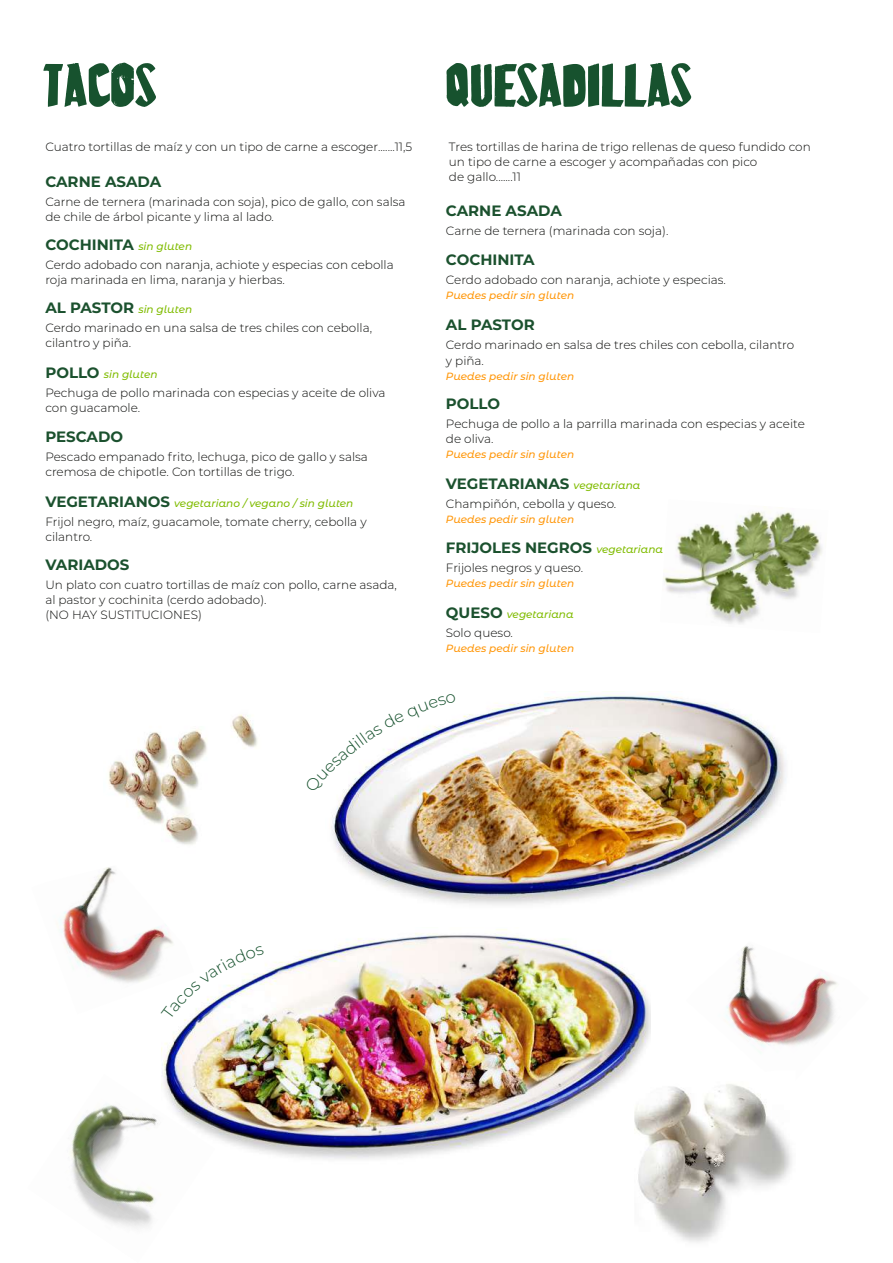
<style>
.page{position:relative;width:893px;height:1263px;background:#fff}
.page>*{position:absolute;margin:0;border:0;box-sizing:border-box;transform-origin:0 0}
.t1{font:54px "Luchita Payol La Ruda";color:#17522e}
.t2{font:700 15px "Montserrat";color:#1b512e}
.t3{font:300 12px/15px "Montserrat";color:#0a0b09}
.t4{font:italic 500 10.5px "Montserrat Alternates";color:#ff9709}
.t5{font:italic 500 10.5px "Montserrat Alternates";color:#80bc00}
.s1{font-family:"Montserrat Alternates";font-weight:500;font-style:italic;font-size:10.5px;color:#80bc00}
.s2{font-family:"Montserrat";font-weight:700;font-style:normal;font-size:15px;color:#1b512e}
</style>
<div class="page">
<img style="left:663px;top:506px;width:159px;height:118px">
<img style="left:162px;top:929px;width:489px;height:230px">
<img style="left:331px;top:691px;width:455px;height:214px">
<img style="left:70px;top:1074px;width:145px;height:154px">
<img style="left:726px;top:946px;width:111px;height:107px">
<img style="left:59px;top:867px;width:135px;height:116px">
<img style="left:634px;top:1070px;width:158px;height:173px">
<img style="left:108px;top:714px;width:150px;height:131px">
<svg style="left:161px;top:946px;width:103px;height:74px"></svg>
<svg style="left:331px;top:693px;width:125px;height:101px"></svg>
<h1 class="t1" style="left:44px;top:57px;width:115px">TACOS</h1>
<h1 class="t1" style="left:446px;top:57px;width:248px">QUESADILLAS</h1>
<p class="t3" style="left:45px;top:139px;width:368px">Cuatro tortillas de maíz y con un tipo de carne a escoger.......11,5</p>
<p class="t3" style="left:449px;top:139px;width:363px">Tres tortillas de harina de trigo rellenas de queso fundido con un tipo de carne a escoger y acompañadas con pico<br>de gallo.......11</p>
<p class="t2" style="left:45px;top:171px;width:118px">CARNE ASADA</p>
<p class="t3" style="left:45px;top:194px;width:362px">Carne de ternera (marinada con soja), pico de gallo, con salsa de chile de árbol picante y lima al lado.</p>
<p class="t2" style="left:446px;top:199px;width:118px">CARNE ASADA</p>
<p class="t3" style="left:446px;top:222px;width:224px">Carne de ternera (marinada con soja).</p>
<p class="t2" style="left:446px;top:249px;width:90px">COCHINITA</p>
<p class="t3" style="left:446px;top:272px;width:282px">Cerdo adobado con naranja, achiote y especias.</p>
<p class="t4" style="left:446px;top:288px;width:130px">Puedes pedir sin gluten</p>
<p class="t2" style="left:446px;top:313px;width:90px">AL PASTOR</p>
<p class="t3" style="left:446px;top:336px;width:350px;line-height:16.5px">Cerdo marinado en salsa de tres chiles con cebolla, cilantro y piña.</p>
<p class="t4" style="left:446px;top:369px;width:130px">Puedes pedir sin gluten</p>
<p class="t2" style="left:446px;top:393px;width:56px">POLLO</p>
<p class="t3" style="left:446px;top:416px;width:360px">Pechuga de pollo a la parrilla marinada con especias y aceite de oliva.</p>
<p class="t4" style="left:446px;top:447px;width:130px">Puedes pedir sin gluten</p>
<p class="t2" style="left:446px;top:472px;width:196px">VEGETARIANAS <span class="s1">vegetariana</span></p>
<p class="t3" style="left:446px;top:495px;width:172px">Champiñón, cebolla y queso.</p>
<p class="t4" style="left:446px;top:511px;width:130px">Puedes pedir sin gluten</p>
<p class="t2" style="left:446px;top:537px;width:219px">FRIJOLES NEGROS <span class="s1">vegetariana</span></p>
<p class="t3" style="left:446px;top:560px;width:139px">Frijoles negros y queso.</p>
<p class="t4" style="left:446px;top:576px;width:130px">Puedes pedir sin gluten</p>
<p class="t5" style="left:446px;top:607px;width:129px"><span class="s2">QUESO</span> vegetariana</p>
<p class="t3" style="left:446px;top:624px;width:69px">Solo queso.</p>
<p class="t4" style="left:446px;top:640px;width:130px">Puedes pedir sin gluten</p>
<p class="t2" style="left:45px;top:234px;width:148px">COCHINITA <span class="s1">sin gluten</span></p>
<p class="t3" style="left:45px;top:257px;width:350px">Cerdo adobado con naranja, achiote y especias con cebolla roja marinada en lima, naranja y hierbas.</p>
<p class="t5" style="left:45px;top:302px;width:148px"><span class="s2">AL PASTOR</span> sin gluten</p>
<p class="t3" style="left:45px;top:320px;width:328px">Cerdo marinado en una salsa de tres chiles con cebolla, cilantro y piña.</p>
<p class="t5" style="left:45px;top:367px;width:114px"><span class="s2">POLLO</span> sin gluten</p>
<p class="t3" style="left:45px;top:384px;width:342px">Pechuga de pollo marinada con especias y aceite de oliva con guacamole.</p>
<p class="t2" style="left:45px;top:426px;width:79px">PESCADO</p>
<p class="t3" style="left:45px;top:449px;width:324px">Pescado empanado frito, lechuga, pico de gallo y salsa cremosa de chipotle. Con tortillas de trigo.</p>
<p class="t5" style="left:45px;top:496px;width:310px"><span class="s2">VEGETARIANOS</span> vegetariano / vegano / sin gluten</p>
<p class="t3" style="left:45px;top:513px;width:323px">Frijol negro, maíz, guacamole, tomate cherry, cebolla y cilantro.</p>
<p class="t2" style="left:45px;top:553px;width:86px">VARIADOS</p>
<p class="t3" style="left:45px;top:576px;width:353px">Un plato con cuatro tortillas de maíz con pollo, carne asada, al pastor y cochinita (cerdo adobado).<br>(NO HAY SUSTITUCIONES)</p>
</div>
